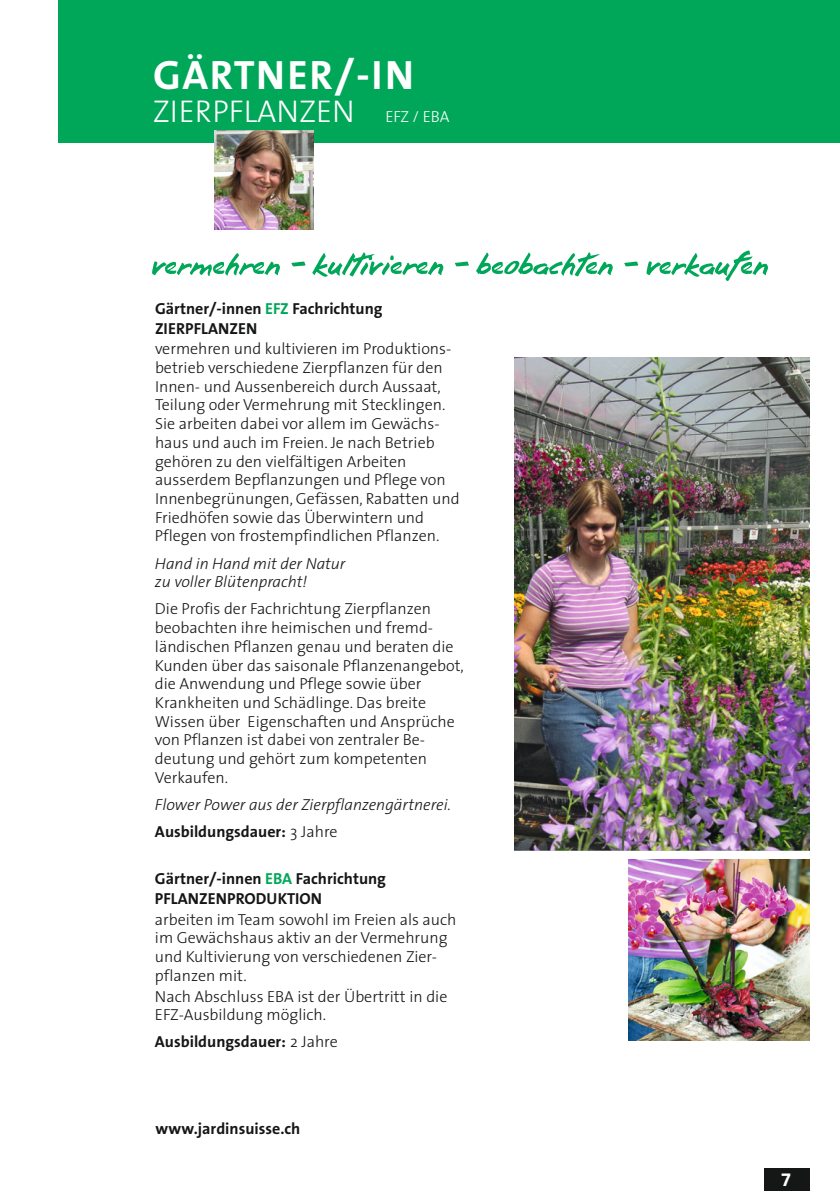
<style>
.page{position:relative;width:840px;height:1191px;background:#fff}
.page>*{position:absolute;margin:0;border:0;box-sizing:border-box;transform-origin:0 0}
.t1{font:700 41.2px "MCH The Sans";letter-spacing:.04em;color:#fff}
.t2{font:300 31.6px "The Sans";color:#fff}
.t3{font:700 19.2px "MCH The Sans";color:#fff}
.t4{font:300 16px/18.8px "The Sans";color:#151616}
.t5{font:700 16px/19.6px "MCH The Sans";color:#151616}
.t6{font:italic 300 16px/18.8px "The Sans";color:#151616}
.t7{font:300 16px "The Sans";letter-spacing:-.005em;color:#fff}
.s1{color:#00a759}
.s2{font-family:"The Sans";font-weight:300}
</style>
<div class="page">
<div style="left:59px;top:0;width:780px;height:142px;background:#00a759"></div>
<svg style="left:152px;top:250px;width:615px;height:31px"></svg>
<img style="left:214px;top:130px;width:100px;height:100px">
<img style="left:514px;top:357px;width:295px;height:494px">
<img style="left:628px;top:859px;width:181px;height:182px">
<div style="left:763px;top:1168px;width:46px;height:23px;background:#151616"></div>
<h1 class="t1" style="left:153px;top:60px;width:262px">GÄRTNER/-IN</h1>
<p class="t7" style="left:385px;top:111px;width:65px">EFZ / EBA</p>
<h2 class="t2" style="left:153px;top:101px;width:203px">ZIERPFLANZEN</h2>
<p class="t5" style="left:155px;top:301px;width:229px">Gärtner/-innen <span class="s1">EFZ</span> Fachrichtung<br>ZIERPFLANZEN</p>
<p class="t4" style="left:155px;top:342px;width:306px">vermehren und kultivieren im Produktions&shy;betrieb verschiedene Zierpflanzen für den Innen- und Aussenbereich durch Aussaat, Teilung oder Vermehrung mit Stecklingen.<br>Sie arbeiten dabei vor allem im Gewächs&shy;haus und auch im Freien. Je nach Betrieb gehören zu den vielfältigen Arbeiten ausserdem Bepflanzungen und Pflege von Innenbegrünungen, Gefässen, Rabatten und Friedhöfen sowie das Überwintern und Pflegen von frostempfindlichen Pflanzen.</p>
<p class="t6" style="left:155px;top:556px;width:192px">Hand in Hand mit der Natur zu voller Blütenpracht!</p>
<p class="t4" style="left:155px;top:602px;width:310px">Die Profis der Fachrichtung Zierpflanzen beobachten ihre heimischen und fremd&shy;ländischen Pflanzen genau und beraten die Kunden über das saisonale Pflanzenangebot, die Anwendung und Pflege sowie über Krankheiten und Schädlinge. Das breite Wissen über Eigenschaften und Ansprüche von Pflanzen ist dabei von zentraler Be&shy;deutung und gehört zum kompetenten Verkaufen.</p>
<p class="t6" style="left:155px;top:797px;width:297px">Flower Power aus der Zierpflanzengärtnerei.</p>
<p class="t5" style="left:155px;top:824px;width:184px">Ausbildungsdauer: <span class="s2">3 Jahre</span></p>
<p class="t5" style="left:155px;top:871px;width:232px">Gärtner/-innen <span class="s1">EBA</span> Fachrichtung<br>PFLANZENPRODUKTION</p>
<p class="t4" style="left:155px;top:912px;width:303px">arbeiten im Team sowohl im Freien als auch im Gewächshaus aktiv an der Vermehrung und Kultivierung von verschiedenen Zier&shy;pflanzen mit.</p>
<p class="t4" style="left:155px;top:989px;width:294px">Nach Abschluss EBA ist der Übertritt in die<br>EFZ-Ausbildung möglich.</p>
<p class="t5" style="left:155px;top:1034px;width:184px">Ausbildungsdauer: <span class="s2">2 Jahre</span></p>
<p class="t5" style="left:155px;top:1121px;width:146px">www.jardinsuisse.ch</p>
<p class="t3" style="left:780px;top:1172px;width:12px">7</p>
</div>
